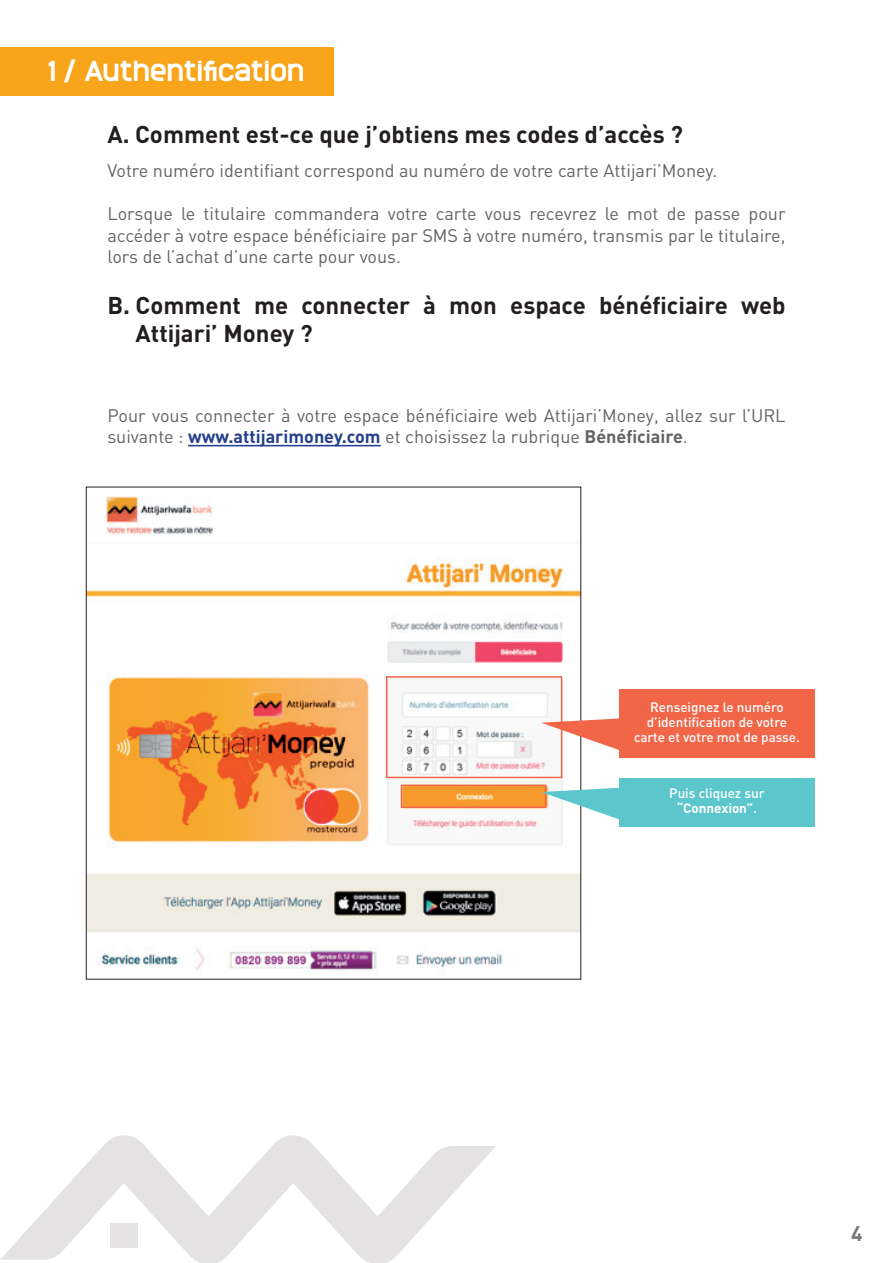
<style>
.page{position:relative;width:893px;height:1263px;background:#fff}
.page>*{position:absolute;margin:0;border:0;box-sizing:border-box;transform-origin:0 0}
.t1{font:700 27px "Monark";letter-spacing:-.05em;color:#fff}
.t2{font:700 24px/28.8px "DIN";color:#231f20}
.t3{font:700 21px "DIN";color:#76787b}
.t4{font:18px/21.6px "DIN";color:#636366;text-align:justify}
.t5{font:500 13.5px/15px "DIN";letter-spacing:-.005em;color:#fff;text-align:center}
.s1{font-weight:700;color:#253f8e}
.s2{font-weight:700}
</style>
<div class="page">
<svg style="left:0;top:1135px;width:496px;height:128px"></svg>
<div style="left:110px;top:1224px;width:27px;height:24px;background:#e4e2e2"></div>
<div style="left:0;top:47px;width:334px;height:48px;background:#f9a51b"></div>
<hr style="left:188px;top:445px;width:193px;height:1px;background:#253f8e">
<img style="left:88px;top:496px;width:491px;height:479px">
<div style="left:386px;top:676px;width:176px;height:102px;border:2px solid #f26648"></div>
<div style="left:401px;top:784px;width:145px;height:24px;border:2px solid #f26648"></div>
<div style="left:619px;top:778px;width:196px;height:49px;background:#5cc6cd"></div>
<div style="left:619px;top:689px;width:196px;height:68px;background:#f26648"></div>
<svg style="left:541px;top:786px;width:78px;height:35px"></svg>
<svg style="left:541px;top:717px;width:78px;height:35px"></svg>
<h1 class="t1" style="left:47px;top:52px;width:259px">1 / Authentification</h1>
<h2 class="t2" style="left:107px;top:119px;width:577px">A. Comment est-ce que j’obtiens mes codes d’accès ?</h2>
<p class="t4" style="left:107px;top:159px;width:611px">Votre numéro identifiant correspond au numéro de votre carte Attijari’Money.</p>
<p class="t4" style="left:107px;top:202px;width:680px">Lorsque le titulaire commandera votre carte vous recevrez le mot de passe pour accéder à votre espace bénéficiaire par SMS à votre numéro, transmis par le titulaire, lors de l’achat d’une carte pour vous.</p>
<h2 class="t2" style="left:136px;top:289px;width:651px;text-indent:-28px">B. Comment me connecter à mon espace bénéficiaire web<br>Attijari’ Money ?</h2>
<p class="t4" style="left:107px;top:404px;width:680px">Pour vous connecter à votre espace bénéficiaire web Attijari’Money, allez sur l’URL suivante : <span class="s1">www.attijarimoney.com</span> et choisissez la rubrique <span class="s2">Bénéficiaire</span>.</p>
<p class="t5" style="left:634px;top:699px;width:167px">Renseignez le numéro d’identification de votre carte et votre mot de passe.</p>
<p class="t5" style="left:669px;top:785px;width:97px">Puis cliquez sur <span class="s2">“Connexion”</span>.</p>
<p class="t3" style="left:851px;top:1219px;width:13px">4</p>
</div>
